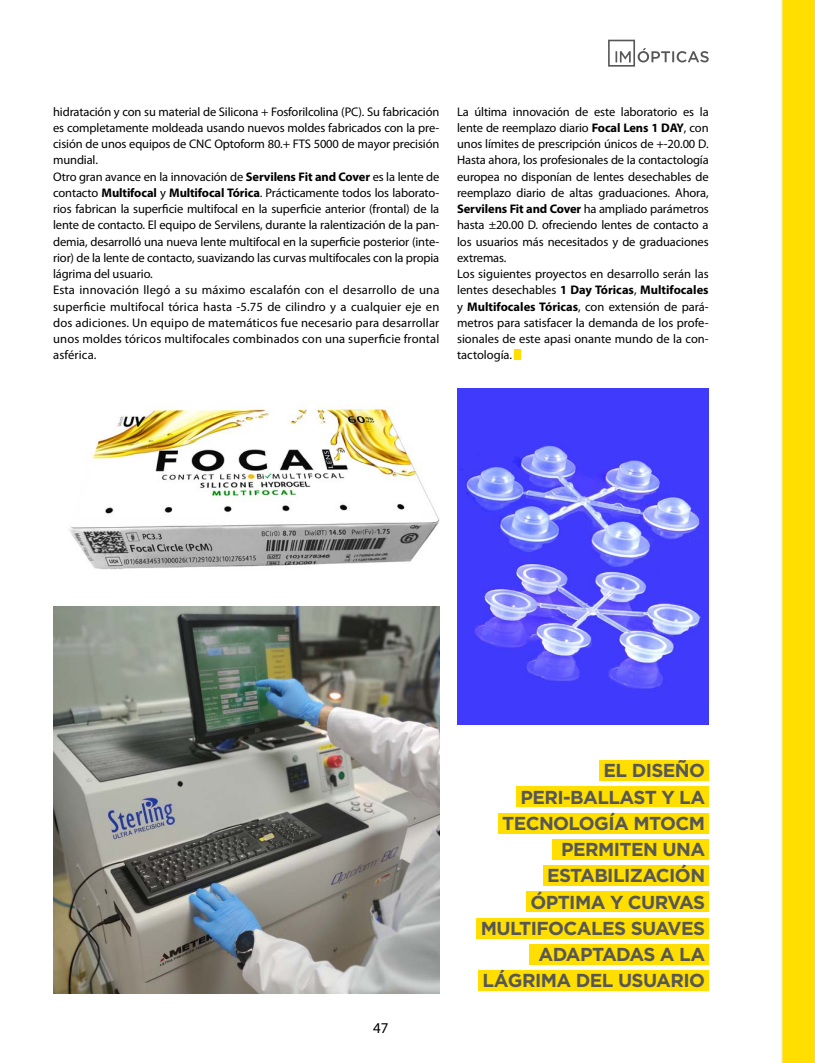
<style>
.page{position:relative;width:815px;height:1063px;background:#fff}
.page>*{position:absolute;margin:0;border:0;box-sizing:border-box;transform-origin:0 0}
.t1{font:700 18.75px/26.2px "Gotham";letter-spacing:-.03em;color:#575756;text-align:right}
.t2{font:15px "Myriad Pro";color:#000}
.t3{font:12.5px/16.2px "Myriad Pro";letter-spacing:-.01em;color:#000}
.s1{font-weight:700}
</style>
<div class="page">
<svg style="left:608px;top:40px;width:101px;height:27px"></svg>
<div style="left:781px;top:0;width:34px;height:1063px;background:#ffde00"></div>
<img style="left:69px;top:405px;width:370px;height:165px">
<div style="left:599px;top:760px;width:110px;height:21px;background:#ffde00"></div>
<div style="left:516px;top:786px;width:193px;height:21px;background:#ffde00"></div>
<div style="left:498px;top:813px;width:211px;height:20px;background:#ffde00"></div>
<div style="left:552px;top:839px;width:157px;height:21px;background:#ffde00"></div>
<div style="left:543px;top:865px;width:166px;height:21px;background:#ffde00"></div>
<div style="left:526px;top:891px;width:183px;height:21px;background:#ffde00"></div>
<div style="left:477px;top:918px;width:232px;height:20px;background:#ffde00"></div>
<div style="left:529px;top:944px;width:180px;height:21px;background:#ffde00"></div>
<div style="left:479px;top:970px;width:230px;height:21px;background:#ffde00"></div>
<img style="left:53px;top:607px;width:386px;height:386px">
<div style="left:515px;top:349px;width:6px;height:10px;background:#ffde00"></div>
<div style="left:457px;top:389px;width:252px;height:336px;background:#403afc"></div>
<img style="left:465px;top:445px;width:240px;height:244px">
<p class="t3" style="left:53px;top:103px;width:388px">hidratación y con su material de Silicona + Fosforilcolina (PC). Su fabricación es completamente moldeada usando nuevos moldes fabricados con la pre&shy;cisión de unos equipos de CNC Optoform 80.+ FTS 5000 de mayor precisión mundial.<br>Otro gran avance en la innovación de <span class="s1">Servilens Fit and Cover</span> es la lente de contacto <span class="s1">Multifocal</span> y <span class="s1">Multifocal Tórica</span>. Prácticamente todos los laborato&shy;rios fabrican la superficie multifocal en la superficie anterior (frontal) de la lente de contacto. El equipo de Servilens, durante la ralentización de la pan&shy;demia, desarrolló una nueva lente multifocal en la superficie posterior (inte&shy;rior) de la lente de contacto, suavizando las curvas multifocales con la propia lágrima del usuario.<br>Esta innovación llegó a su máximo escalafón con el desarrollo de una superficie multifocal tórica hasta -5.75 de cilindro y a cualquier eje en dos adiciones. Un equipo de matemáticos fue necesario para desarrollar unos moldes tóricos multifocales combinados con una superficie frontal asférica.</p>
<p class="t3" style="left:457px;top:103px;width:253px">La última innovación de este laboratorio es la lente de reemplazo diario <span class="s1">Focal Lens 1 DAY</span>, con unos límites de prescripción únicos de +-20.00 D.<br>Hasta ahora, los profesionales de la contactología europea no disponían de lentes desechables de reemplazo diario de altas graduaciones. Ahora, <span class="s1">Servilens Fit and Cover</span> ha ampliado parámetros hasta ±20.00 D. ofreciendo lentes de contacto a los usuarios más necesitados y de graduaciones extremas.<br>Los siguientes proyectos en desarrollo serán las lentes desechables <span class="s1">1 Day Tóricas</span>, <span class="s1">Multifocales </span>y <span class="s1">Multifocales Tóricas</span>, con extensión de pará&shy;metros para satisfacer la demanda de los profe&shy;sionales de este apasi onante mundo de la con&shy;tactología.</p>
<p class="t2" style="left:373px;top:1019px;width:17px">47</p>
<h1 class="t1" style="left:481px;top:757px;width:226px">EL DISEÑO<br>PERI-BALLAST Y LA<br>TECNOLOGÍA MTOCM<br>PERMITEN UNA<br>ESTABILIZACIÓN<br>ÓPTIMA Y CURVAS<br>MULTIFOCALES SUAVES<br>ADAPTADAS A LA<br>LÁGRIMA DEL USUARIO</h1>
</div>
